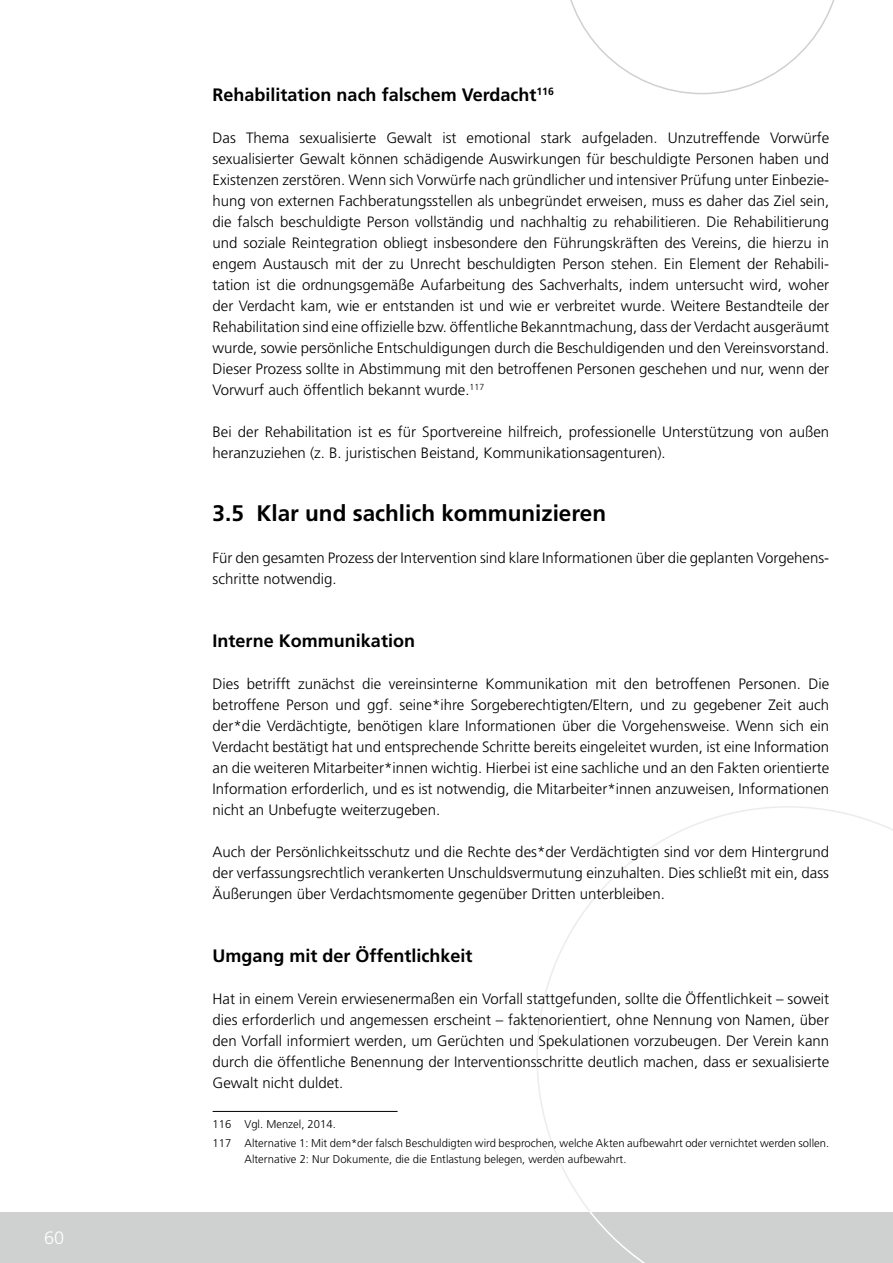
<style>
.page{position:relative;width:893px;height:1263px;background:#fff}
.page>*{position:absolute;margin:0;border:0;box-sizing:border-box;transform-origin:0 0}
.t1{font:700 22.5px "Frutiger";color:#000}
.t2{font:700 18px "Frutiger";color:#000}
.t3{font:300 18px "Frutiger";color:#fff}
.t4{font:300 15px/21px "Frutiger";color:#000;text-align:justify}
.t5{font:300 11.25px/18.6px "Frutiger";color:#000}
</style>
<div class="page">
<svg style="left:536px;top:806px;width:357px;height:405px"></svg>
<svg style="left:570px;top:0;width:265px;height:94px"></svg>
<div style="left:0;top:1212px;width:893px;height:51px;background:#cfd0d0"></div>
<svg style="left:589px;top:1212px;width:56px;height:51px"></svg>
<hr style="left:213px;top:1111px;width:185px;height:1px;background:#000">
<p class="t3" style="left:44px;top:1228px;width:22px">60</p>
<p class="t2" style="left:213px;top:84px;width:343px">Rehabilitation nach falschem Verdacht<sup>116</sup></p>
<p class="t4" style="left:213px;top:127px;width:618px">Das Thema sexualisierte Gewalt ist emotional stark aufgeladen. Unzutreffende Vorwürfe sexualisierter Gewalt können schädigende Auswirkungen für beschuldigte Personen haben und Existenzen zerstören. Wenn sich Vorwürfe nach gründlicher und intensiver Prüfung unter Einbezie&shy;hung von externen Fachberatungsstellen als unbegründet erweisen, muss es daher das Ziel sein, die falsch beschuldigte Person vollständig und nachhaltig zu rehabilitieren. Die Rehabilitierung und soziale Reintegration obliegt insbesondere den Führungskräften des Vereins, die hierzu in engem Austausch mit der zu Unrecht beschuldigten Person stehen. Ein Element der Rehabili&shy;tation ist die ordnungsgemäße Aufarbeitung des Sachverhalts, indem untersucht wird, woher der Verdacht kam, wie er entstanden ist und wie er verbreitet wurde. Weitere Bestandteile der Rehabilitation sind eine offizielle bzw. öffentliche Bekanntmachung, dass der Verdacht ausgeräumt wurde, sowie persönliche Entschuldigungen durch die Beschuldigenden und den Vereinsvorstand.<br>Dieser Prozess sollte in Abstimmung mit den betroffenen Personen geschehen und nur, wenn der Vorwurf auch öffentlich bekannt wurde.<sup>117</sup></p>
<p class="t4" style="left:213px;top:421px;width:618px">Bei der Rehabilitation ist es für Sportvereine hilfreich, professionelle Unterstützung von außen heranzuziehen (z. B. juristischen Beistand, Kommunikationsagenturen).</p>
<h1 class="t1" style="left:213px;top:500px;width:395px">3.5 Klar und sachlich kommunizieren</h1>
<p class="t4" style="left:213px;top:547px;width:618px">Für den gesamten Prozess der Intervention sind klare Informationen über die geplanten Vorgehens&shy;schritte notwendig.</p>
<p class="t2" style="left:213px;top:630px;width:204px">Interne Kommunikation</p>
<p class="t4" style="left:213px;top:673px;width:618px">Dies betrifft zunächst die vereinsinterne Kommunikation mit den betroffenen Personen. Die betroffene Person und ggf. seine*ihre Sorgeberechtigten/Eltern, und zu gegebener Zeit auch der*die Verdächtigte, benötigen klare Informationen über die Vorgehensweise. Wenn sich ein Verdacht bestätigt hat und entsprechende Schritte bereits eingeleitet wurden, ist eine Information an die weiteren Mitarbeiter*innen wichtig. Hierbei ist eine sachliche und an den Fakten orientierte Information erforderlich, und es ist notwendig, die Mitarbeiter*innen anzuweisen, Informationen nicht an Unbefugte weiterzugeben.</p>
<p class="t4" style="left:213px;top:841px;width:618px">Auch der Persönlichkeitsschutz und die Rechte des*der Verdächtigten sind vor dem Hintergrund der verfassungsrechtlich verankerten Unschuldsvermutung einzuhalten. Dies schließt mit ein, dass Äußerungen über Verdachtsmomente gegenüber Dritten unterbleiben.</p>
<p class="t2" style="left:213px;top:945px;width:261px">Umgang mit der Öffentlichkeit</p>
<p class="t4" style="left:213px;top:988px;width:618px">Hat in einem Verein erwiesenermaßen ein Vorfall stattgefunden, sollte die Öffentlichkeit – soweit dies erforderlich und angemessen erscheint – faktenorientiert, ohne Nennung von Namen, über den Vorfall informiert werden, um Gerüchten und Spekulationen vorzubeugen. Der Verein kann durch die öffentliche Benennung der Interventionsschritte deutlich machen, dass er sexualisierte Gewalt nicht duldet.</p>
<p class="t5" style="left:213px;top:1115px;width:618px">116 Vgl. Menzel, 2014.<br>117 Alternative 1: Mit dem*der falsch Beschuldigten wird besprochen, welche Akten aufbewahrt oder vernichtet werden sollen.</p>
<p class="t5" style="left:244px;top:1150px;width:383px">Alternative 2: Nur Dokumente, die die Entlastung belegen, werden aufbewahrt.</p>
</div>
